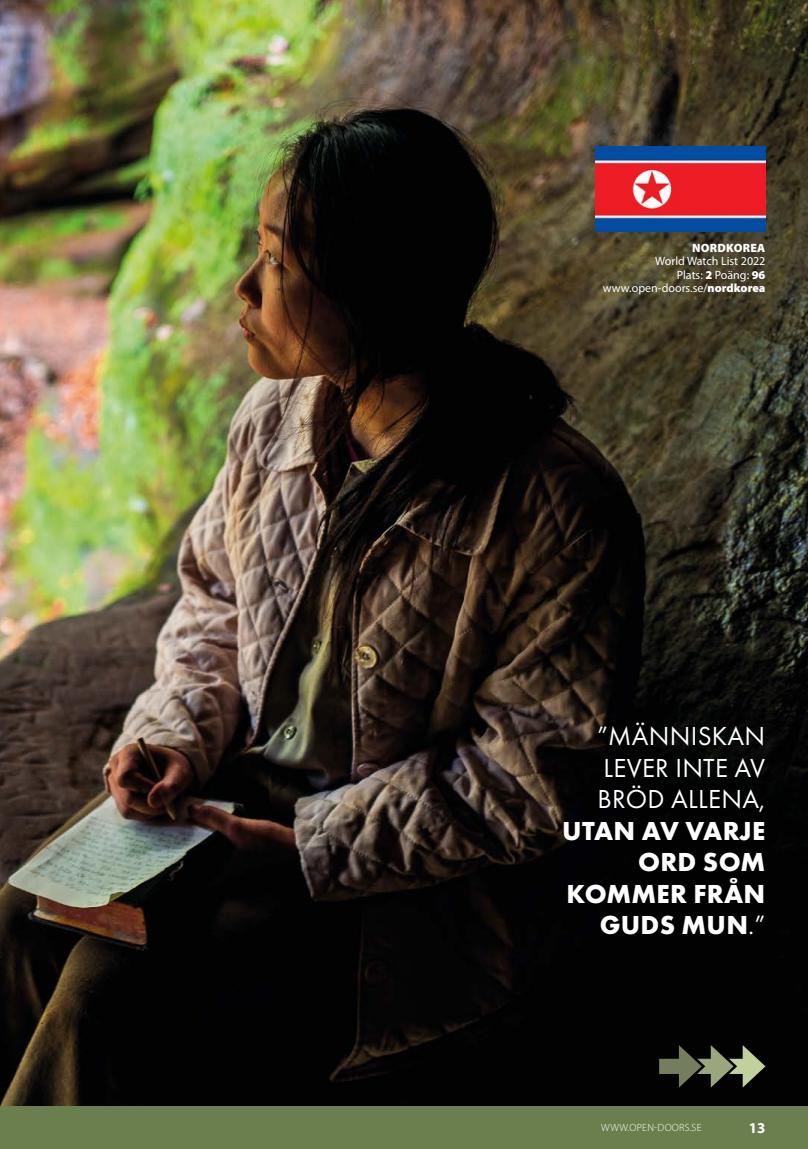
<style>
.page{position:relative;width:808px;height:1149px;background:#fff}
.page>*{position:absolute;margin:0;border:0;box-sizing:border-box;transform-origin:0 0}
.t1{font:700 27px/31.5px "Futura PT";letter-spacing:.01em;color:#fff;text-align:right}
.t2{font:27px/31.5px "Futura PT";letter-spacing:.01em;color:#fff;text-align:justify}
.t3{font:700 15px "Myriad Pro";color:#fff}
.t4{font:12px/13.5px "Myriad Pro";color:#fff;text-align:right}
.t5{font:900 12px "Myriad Pro";letter-spacing:.02em;color:#fff}
.t6{font:300 10.5px "Myriad Pro";letter-spacing:.02em;color:#fff}
.s1{font-weight:900}
.s2{font-weight:400}
</style>
<div class="page">
<img style="left:0;top:0;width:808px;height:1106px">
<svg style="left:659px;top:1044px;width:106px;height:43px;background:#444a38"></svg>
<div style="left:0;top:1106px;width:808px;height:42px;background:#6b7f4e"></div>
<img style="left:595px;top:147px;width:170px;height:85px">
<p class="t5" style="left:692px;top:239px;width:75px">NORDKOREA</p>
<p class="t4" style="left:603px;top:254px;width:164px">World Watch List 2022<br>Plats: <span class="s1">2</span> Poäng: <span class="s1">96 </span>www.open-doors.se/<span class="s1">nordkorea</span></p>
<h1 class="t2" style="left:597px;top:720px;width:170px">”MÄNNISKAN LEVER INTE AV BRÖD ALLENA,</h1>
<h1 class="t1" style="left:562px;top:814px;width:205px">UTAN AV VARJE<br>ORD SOM<br>KOMMER FRÅN<br>GUDS MUN<span class="s2">.”</span></h1>
<p class="t6" style="left:601px;top:1121px;width:102px">WWW.OPEN-DOORS.SE</p>
<p class="t3" style="left:749px;top:1117px;width:18px">13</p>
</div>
